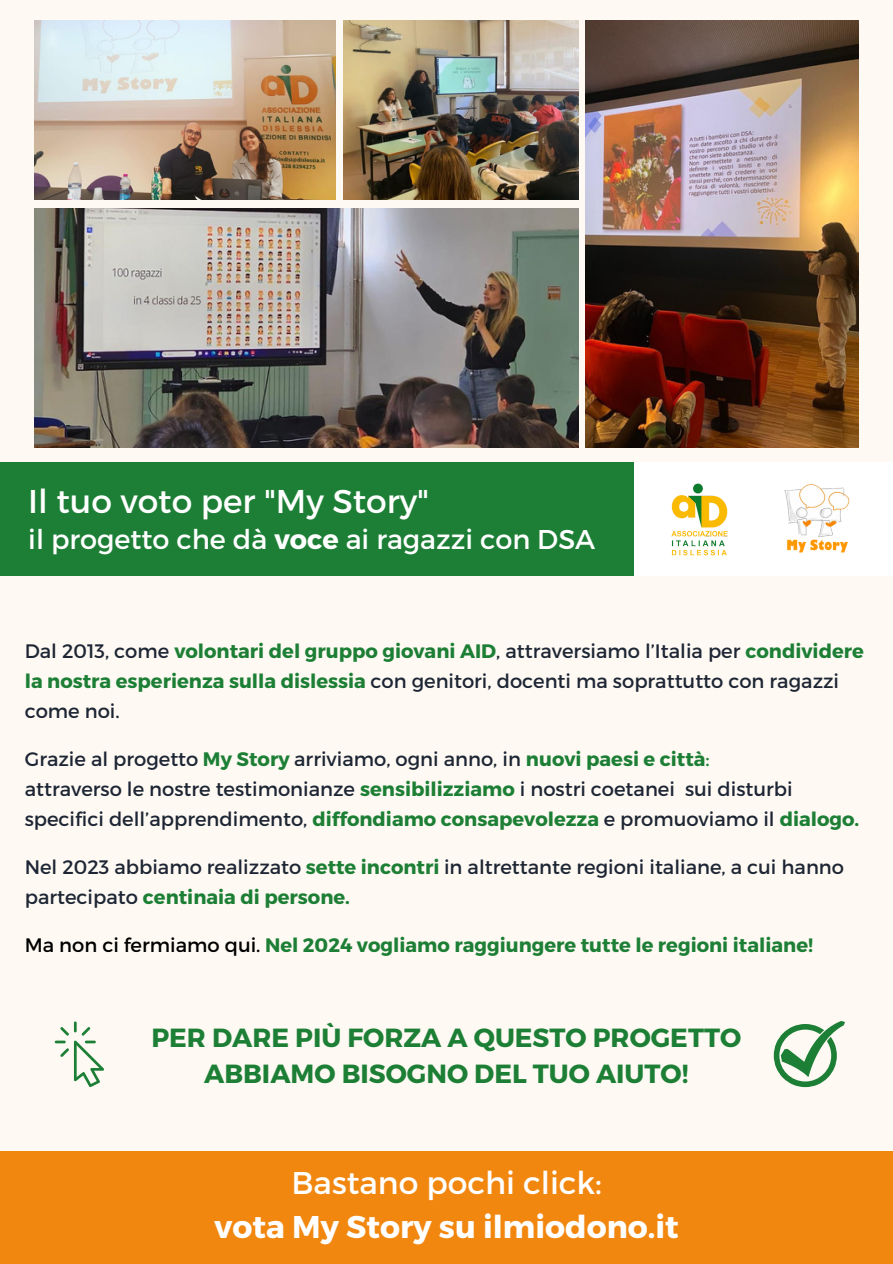
<style>
.page{position:relative;width:893px;height:1264px;background:#fff}
.page>*{position:absolute;margin:0;border:0;box-sizing:border-box;transform-origin:0 0}
.t1{font:32.85px "Montserrat";color:#fff}
.t2{font:700 31.35px "Montserrat";color:#fff}
.t3{font:31.35px "Montserrat";color:#fff}
.t4{font:27.15px "Montserrat";color:#fff}
.t5{font:700 26.25px/36px "Montserrat";color:#1d7f35;text-align:center}
.t6{font:19.5px/30px "Montserrat";color:#1e2635}
.t7{font:700 19.5px "Montserrat";color:#1d7f35}
.s1{font-weight:700}
.s2{font-weight:700;color:#1d7f35}
.s3{color:#1d7f35}
.s4{font-weight:400;color:#000}
</style>
<div class="page">
<div style="left:0;top:0;width:892px;height:1263px;background:#fefaf3"></div>
<div style="left:0;top:1150px;width:892px;height:113px;background:#f2870f"></div>
<svg style="left:55px;top:1021px;width:49px;height:65px"></svg>
<svg style="left:773px;top:1021px;width:71px;height:66px"></svg>
<div style="left:0;top:462px;width:892px;height:114px;background:#1d7f35"></div>
<div style="left:633px;top:462px;width:259px;height:114px;background:#fff"></div>
<img style="left:671px;top:483px;width:57px;height:73px">
<img style="left:784px;top:484px;width:66px;height:69px">
<img style="left:35px;top:20px;width:300px;height:179px">
<img style="left:343px;top:20px;width:235px;height:179px">
<img style="left:35px;top:208px;width:543px;height:239px">
<img style="left:585px;top:20px;width:273px;height:427px">
<p class="t1" style="left:28px;top:479px;width:402px">Il tuo voto per "My Story"</p>
<p class="t4" style="left:28px;top:521px;width:568px">il progetto che dà <span class="s1">voce</span> ai ragazzi con DSA</p>
<p class="t6" style="left:25px;top:634px;width:840px">Dal 2013, come <span class="s2">volontari del gruppo giovani AID</span>, attraversiamo l’Italia per <span class="s2">condividere la nostra esperienza sulla dislessia</span> con genitori, docenti ma soprattutto con ragazzi come noi.</p>
<p class="t6" style="left:25px;top:742px;width:686px">Grazie al progetto <span class="s2">My Story</span> arriviamo, ogni anno, in <span class="s2">nuovi paesi e città</span><span class="s3">:</span></p>
<p class="t6" style="left:25px;top:772px;width:836px">attraverso le nostre testimonianze <span class="s2">sensibilizziamo</span> i nostri coetanei sui disturbi specifici dell’apprendimento, <span class="s2">diffondiamo consapevolezza</span> e promuoviamo il <span class="s2">dialogo.</span></p>
<p class="t6" style="left:25px;top:850px;width:820px">Nel 2023 abbiamo realizzato <span class="s2">sette incontri</span> in altrettante regioni italiane, a cui hanno partecipato <span class="s2">centinaia di persone.</span></p>
<p class="t7" style="left:25px;top:932px;width:789px"><span class="s4">Ma non ci fermiamo qui.</span> Nel 2024 vogliamo raggiungere tutte le regioni italiane!</p>
<p class="t5" style="left:151px;top:1018px;width:591px">PER DARE PIÙ FORZA A QUESTO PROGETTO<br>ABBIAMO BISOGNO DEL TUO AIUTO!</p>
<p class="t3" style="left:291px;top:1162px;width:312px">Bastano pochi click:</p>
<p class="t2" style="left:214px;top:1206px;width:466px">vota My Story su ilmiodono.it</p>
</div>
